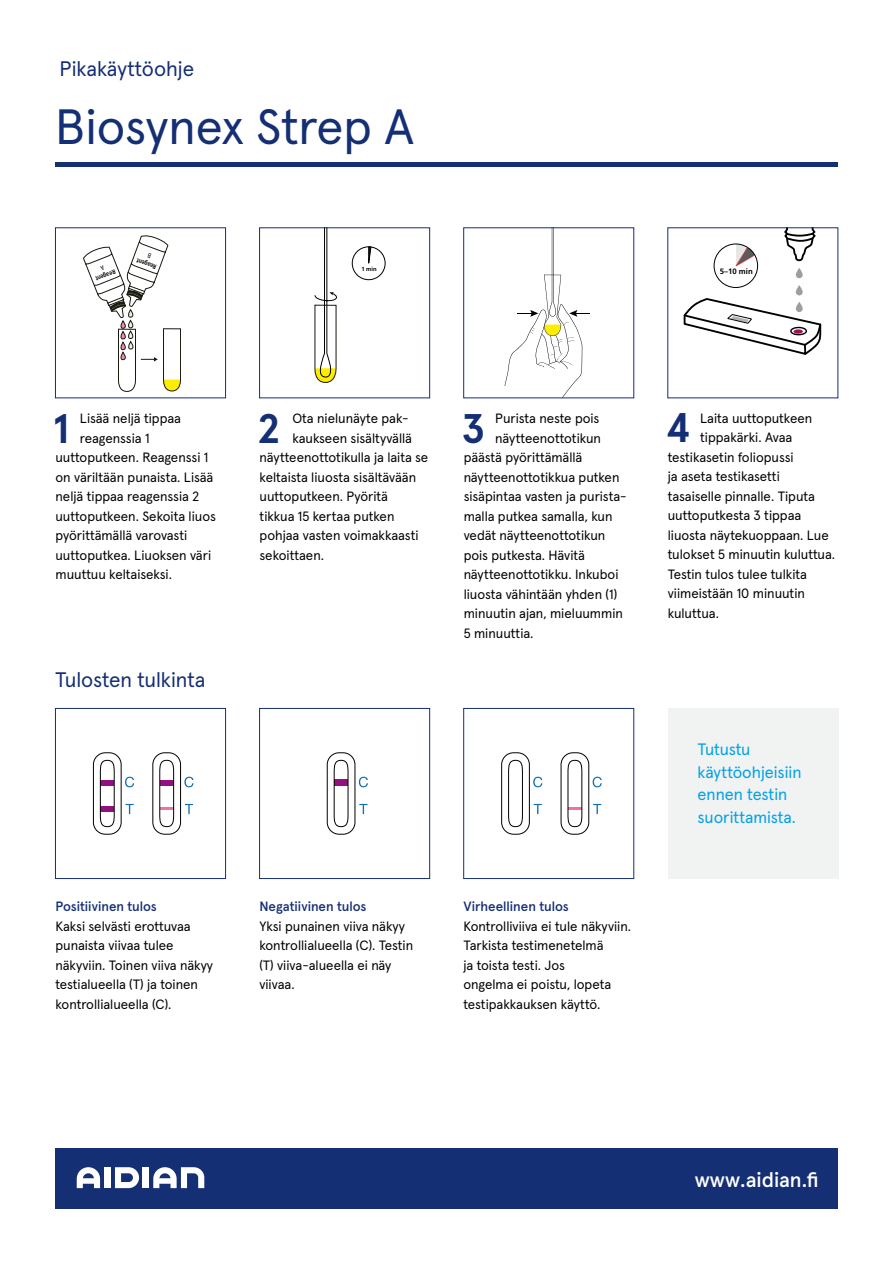
<style>
.page{position:relative;width:893px;height:1263px;background:#fff}
.page>*{position:absolute;margin:0;border:0;box-sizing:border-box;transform-origin:0 0}
.t1{font:49.5px "Apercu Pro";letter-spacing:-.005em;color:#152f75}
.t2{font:700 41.4px "Apercu Pro";color:#152f75}
.t3{font:21px "Apercu Pro";color:#152f75}
.t4{font:500 21px "Apercu Pro";color:#fff}
.t5{font:16.5px/22.5px "Apercu Pro";color:#00a1e5}
.t6{font:13.5px/19.5px "Apercu Pro";color:#000}
.t7{font:500 13.5px "Apercu Pro";color:#152f75}
.t8{font:700 7.8px "Frutiger LT Pro";color:#000}
.t9{font:700 6.6px "Frutiger LT Pro";color:#000;scale:.82 1}
.t10{font:700 5.85px "Frutiger LT Pro";color:#000}
</style>
<div class="page">
<div style="left:55px;top:1148px;width:783px;height:60px;background:#152f75"></div>
<svg style="left:115px;top:1167px;width:24px;height:21px"></svg>
<div style="left:104px;top:1167px;width:7px;height:21px;background:#fff"></div>
<div style="left:143px;top:1167px;width:6px;height:21px;background:#fff"></div>
<svg style="left:77px;top:1167px;width:23px;height:21px"></svg>
<svg style="left:153px;top:1167px;width:51px;height:21px"></svg>
<hr style="left:55px;top:162px;width:783px;height:4px;background:#152f75">
<div style="left:55px;top:228px;width:171px;height:170px;border:1px solid #152f75"></div>
<div style="left:352px;top:247px;width:33px;height:33px;border:1px solid #000;border-radius:50%"></div>
<svg style="left:314px;top:230px;width:23px;height:153px"></svg>
<svg style="left:368px;top:247px;width:3px;height:16px"></svg>
<div style="left:259px;top:228px;width:171px;height:170px;border:1px solid #152f75"></div>
<svg style="left:505px;top:230px;width:85px;height:166px"></svg>
<svg style="left:683px;top:298px;width:139px;height:57px"></svg>
<svg style="left:784px;top:230px;width:32px;height:32px"></svg>
<svg style="left:796px;top:302px;width:7px;height:10px"></svg>
<svg style="left:796px;top:285px;width:7px;height:10px"></svg>
<svg style="left:796px;top:268px;width:7px;height:10px"></svg>
<div style="left:714px;top:244px;width:44px;height:44px;border:1px solid #000;border-radius:50%"></div>
<svg style="left:736px;top:244px;width:19px;height:22px"></svg>
<div style="left:93px;top:752px;width:29px;height:83px;border:1px solid #000;border-radius:12px"></div>
<svg style="left:100px;top:759px;width:15px;height:68px"></svg>
<svg style="left:125px;top:777px;width:9px;height:10px"></svg>
<svg style="left:126px;top:804px;width:8px;height:10px"></svg>
<div style="left:152px;top:752px;width:29px;height:83px;border:1px solid #000;border-radius:12px"></div>
<svg style="left:159px;top:759px;width:15px;height:68px"></svg>
<svg style="left:184px;top:777px;width:10px;height:10px"></svg>
<svg style="left:185px;top:804px;width:8px;height:10px"></svg>
<div style="left:55px;top:708px;width:171px;height:171px;border:1px solid #152f75"></div>
<div style="left:327px;top:752px;width:28px;height:83px;border:1px solid #000;border-radius:12px"></div>
<svg style="left:333px;top:759px;width:16px;height:68px"></svg>
<svg style="left:359px;top:777px;width:9px;height:10px"></svg>
<svg style="left:359px;top:804px;width:8px;height:10px"></svg>
<div style="left:259px;top:708px;width:171px;height:171px;border:1px solid #152f75"></div>
<div style="left:501px;top:752px;width:29px;height:83px;border:1px solid #000;border-radius:12px"></div>
<svg style="left:508px;top:759px;width:15px;height:68px"></svg>
<svg style="left:533px;top:777px;width:9px;height:10px"></svg>
<svg style="left:534px;top:804px;width:8px;height:10px"></svg>
<div style="left:561px;top:752px;width:28px;height:83px;border:1px solid #000;border-radius:12px"></div>
<svg style="left:567px;top:759px;width:16px;height:68px"></svg>
<svg style="left:593px;top:777px;width:9px;height:10px"></svg>
<svg style="left:593px;top:804px;width:8px;height:10px"></svg>
<div style="left:463px;top:708px;width:171px;height:171px;border:1px solid #152f75"></div>
<div style="left:668px;top:708px;width:170px;height:171px;background:#f1f2f2"></div>
<svg style="left:83px;top:236px;width:98px;height:156px"></svg>
<h3 class="t3" style="left:60px;top:53px;width:136px">Pikakäyttöohje</h3>
<h1 class="t1" style="left:55px;top:88px;width:361px">Biosynex Strep A</h1>
<p class="t9" style="left:117px;top:275px;width:27px;rotate:158deg">Reagent</p>
<p class="t9" style="left:155px;top:271px;width:27px;rotate:-160deg">Reagent</p>
<p class="t10" style="left:361px;top:266px;width:17px">1 min</p>
<p class="t8" style="left:720px;top:267px;width:34px">5–10 min</p>
<h2 class="t2" style="left:54px;top:396px;width:17px">1</h2>
<p class="t6" style="left:80px;top:408px;width:103px">Lisää neljä tippaa</p>
<p class="t6" style="left:80px;top:427px;width:71px">reagenssia 1</p>
<p class="t6" style="left:55px;top:447px;width:155px">uuttoputkeen. Reagenssi 1</p>
<p class="t6" style="left:55px;top:466px;width:159px">on väriltään punaista. Lisää</p>
<p class="t6" style="left:55px;top:486px;width:145px">neljä tippaa reagenssia 2</p>
<p class="t6" style="left:55px;top:505px;width:162px">uuttoputkeen. Sekoita liuos</p>
<p class="t6" style="left:55px;top:525px;width:133px">pyörittämällä varovasti</p>
<p class="t6" style="left:55px;top:544px;width:157px">uuttoputkea. Liuoksen väri</p>
<p class="t6" style="left:55px;top:564px;width:118px">muuttuu keltaiseksi.</p>
<h3 class="t3" style="left:55px;top:663px;width:152px">Tulosten tulkinta</h3>
<p class="t7" style="left:55px;top:896px;width:103px">Positiivinen tulos</p>
<p class="t6" style="left:55px;top:915px;width:159px">Kaksi selvästi erottuvaa punaista viivaa tulee näkyviin. Toinen viiva näkyy testialueella (T) ja toinen kontrollialueella (C).</p>
<h2 class="t2" style="left:258px;top:396px;width:23px">2</h2>
<p class="t6" style="left:292px;top:408px;width:118px">Ota nielunäyte pak-</p>
<p class="t6" style="left:292px;top:427px;width:121px">kaukseen sisältyvällä</p>
<p class="t6" style="left:260px;top:447px;width:170px">näytteenottotikulla ja laita se</p>
<p class="t6" style="left:260px;top:466px;width:158px">keltaista liuosta sisältävään</p>
<p class="t6" style="left:260px;top:486px;width:130px">uuttoputkeen. Pyöritä</p>
<p class="t6" style="left:260px;top:505px;width:136px">tikkua 15 kertaa putken</p>
<p class="t6" style="left:260px;top:525px;width:161px">pohjaa vasten voimakkaasti</p>
<p class="t6" style="left:260px;top:544px;width:66px">sekoittaen.</p>
<h2 class="t2" style="left:462px;top:396px;width:24px">3</h2>
<p class="t6" style="left:495px;top:408px;width:106px">Purista neste pois</p>
<p class="t6" style="left:495px;top:427px;width:107px">näytteenottotikun</p>
<p class="t6" style="left:464px;top:447px;width:120px">päästä pyörittämällä</p>
<p class="t6" style="left:464px;top:466px;width:157px">näytteenottotikkua putken</p>
<p class="t6" style="left:464px;top:486px;width:164px">sisäpintaa vasten ja purista-</p>
<p class="t6" style="left:464px;top:505px;width:150px">malla putkea samalla, kun</p>
<p class="t6" style="left:464px;top:525px;width:143px">vedät näytteenottotikun</p>
<p class="t6" style="left:464px;top:544px;width:123px">pois putkesta. Hävitä</p>
<p class="t6" style="left:464px;top:564px;width:156px">näytteenottotikku. Inkuboi</p>
<p class="t6" style="left:464px;top:583px;width:155px">liuosta vähintään yhden (1)</p>
<p class="t6" style="left:464px;top:603px;width:161px">minuutin ajan, mieluummin</p>
<p class="t6" style="left:464px;top:622px;width:71px">5 minuuttia.</p>
<h2 class="t2" style="left:666px;top:396px;width:25px">4</h2>
<p class="t6" style="left:700px;top:407px;width:114px">Laita uuttoputkeen</p>
<p class="t6" style="left:700px;top:427px;width:94px">tippakärki. Avaa</p>
<p class="t6" style="left:668px;top:446px;width:127px">testikasetin foliopussi</p>
<p class="t6" style="left:668px;top:466px;width:113px">ja aseta testikasetti</p>
<p class="t6" style="left:668px;top:485px;width:149px">tasaiselle pinnalle. Tiputa</p>
<p class="t6" style="left:668px;top:505px;width:135px">uuttoputkesta 3 tippaa</p>
<p class="t6" style="left:668px;top:524px;width:163px">liuosta näytekuoppaan. Lue</p>
<p class="t6" style="left:668px;top:544px;width:169px">tulokset 5 minuutin kuluttua.</p>
<p class="t6" style="left:668px;top:563px;width:141px">Testin tulos tulee tulkita</p>
<p class="t6" style="left:668px;top:583px;width:139px">viimeistään 10 minuutin</p>
<p class="t6" style="left:668px;top:602px;width:53px">kuluttua.</p>
<p class="t7" style="left:259px;top:896px;width:109px">Negatiivinen tulos</p>
<p class="t6" style="left:259px;top:915px;width:155px">Yksi punainen viiva näkyy kontrollialueella (C). Testin (T) viiva-alueella ei näy viivaa.</p>
<p class="t7" style="left:463px;top:896px;width:107px">Virheellinen tulos</p>
<p class="t6" style="left:463px;top:915px;width:169px">Kontrolliviiva ei tule näkyviin.<br>Tarkista testimenetelmä<br>ja toista testi. Jos<br>ongelma ei poistu, lopeta testipakkauksen käyttö.</p>
<p class="t5" style="left:698px;top:737px;width:106px">Tutustu käyttöohjeisiin ennen testin suorittamista.</p>
<h3 class="t4" style="left:695px;top:1163px;width:125px">www.aidian.fi</h3>
</div>
